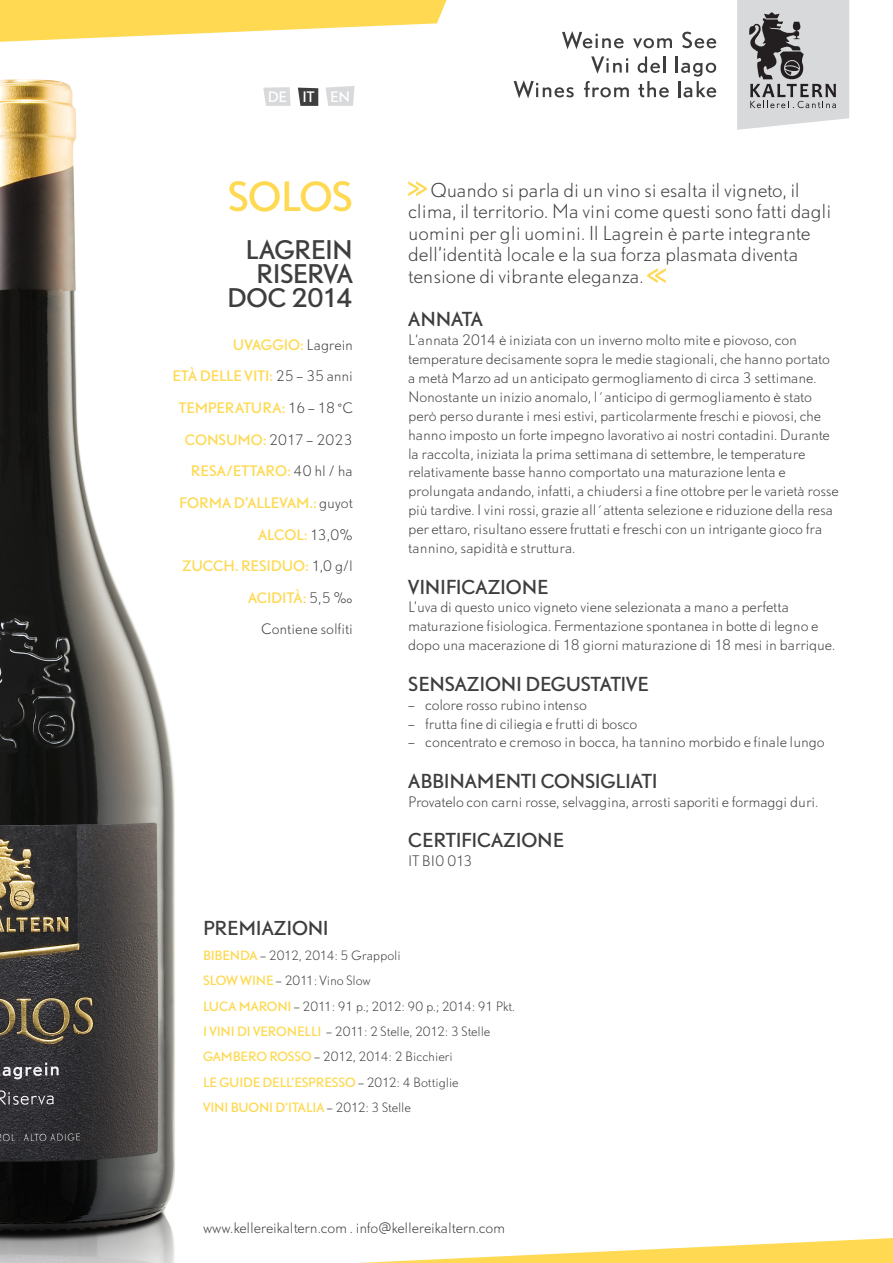
<style>
.page{position:relative;width:893px;height:1263px;background:#fff}
.page>*{position:absolute;margin:0;border:0;box-sizing:border-box;transform-origin:0 0}
.Lage{font:37.5px "DTL Nobel T";letter-spacing:-.02em;color:#fed951}
.Lage-2{font:24px/24px "DTL Nobel T";letter-spacing:-.03em;color:#3e3e3f;text-align:center}
.INTRO{font:300 18px/21.6px "DTL Nobel T";letter-spacing:-.01em;color:#3e3e3f}
.Untertitel_Text{font:18px "DTL Nobel T";letter-spacing:-.01em;color:#3e3e3f}
.Text{font:300 13.5px/18.9px "DTL Nobel T";letter-spacing:-.01em;color:#3e3e3f}
.Kurzinfos{font:13.5px "DTL Nobel T";letter-spacing:-.005em;color:#fed951}
.Kurzinfos-2{font:300 13.5px "DTL Nobel T";letter-spacing:-.025em;color:#3e3e3f}
.Kurzinfos-3{font:300 13.5px "DTL Nobel T";letter-spacing:-.005em;color:#3e3e3f}
.t1{font:13.5px "DTL Nobel T";color:#fff}
.Text_Auszeichnungen{font:300 12px "DTL Nobel T";letter-spacing:-.025em;color:#3e3e3f}
.Text_Auszeichnungen-2{font:12px "DTL Nobel T";letter-spacing:-.01em;color:#fed951}
.Text_Auszeichnungen-3{font:300 12px "DTL Nobel T";letter-spacing:-.07em;color:#3e3e3f}
.s1{font-weight:300;color:#3e3e3f}
.s2{font-weight:400;color:#fed951}
</style>
<div class="page">
<svg style="left:0;top:0;width:447px;height:42px"></svg>
<svg style="left:359px;top:1238px;width:534px;height:25px"></svg>
<svg style="left:263px;top:87px;width:28px;height:19px"></svg>
<svg style="left:298px;top:88px;width:20px;height:18px"></svg>
<svg style="left:325px;top:86px;width:30px;height:20px"></svg>
<svg style="left:562px;top:31px;width:62px;height:18px"></svg>
<svg style="left:633px;top:38px;width:39px;height:11px"></svg>
<svg style="left:682px;top:32px;width:34px;height:16px"></svg>
<svg style="left:591px;top:56px;width:37px;height:18px"></svg>
<svg style="left:638px;top:56px;width:27px;height:17px"></svg>
<svg style="left:514px;top:80px;width:60px;height:18px"></svg>
<svg style="left:584px;top:81px;width:45px;height:16px"></svg>
<svg style="left:638px;top:81px;width:31px;height:16px"></svg>
<svg style="left:676px;top:56px;width:40px;height:41px"></svg>
<svg style="left:737px;top:0;width:112px;height:130px;background:#babbbc"></svg>
<img style="left:0;top:79px;width:175px;height:1184px">
<svg style="left:408px;top:181px;width:19px;height:15px"></svg>
<svg style="left:647px;top:268px;width:19px;height:15px"></svg>
<p class="t1" style="left:268px;top:87px;width:84px">DE IT EN</p>
<p class="Lage" style="left:228px;top:170px;width:127px">SOLOS</p>
<p class="Lage-2" style="left:245px;top:237px;width:109px">LAGREIN<br>RISERVA</p>
<p class="Lage-2" style="left:227px;top:285px;width:127px">DOC 2014</p>
<p class="Kurzinfos" style="left:233px;top:335px;width:122px">UVAGGIO: <span class="s1">Lagrein</span></p>
<p class="Kurzinfos" style="left:173px;top:367px;width:182px">ETÀ DELLE VITI: <span class="s1">25 – 35 anni</span></p>
<p class="Kurzinfos" style="left:179px;top:398px;width:175px">TEMPERATURA: <span class="s1">16 – 18 °C</span></p>
<p class="Kurzinfos-2" style="left:185px;top:431px;width:170px"><span class="s2">CONSUMO:</span> 2017 – 2023</p>
<p class="Kurzinfos" style="left:191px;top:462px;width:163px">RESA/ETTARO: <span class="s1">40 hl / ha</span></p>
<p class="Kurzinfos" style="left:179px;top:493px;width:175px">FORMA D’ALLEVAM.: <span class="s1">guyot</span></p>
<p class="Kurzinfos" style="left:258px;top:525px;width:96px">ALCOL: <span class="s1">13,0%</span></p>
<p class="Kurzinfos" style="left:182px;top:557px;width:172px">ZUCCH. RESIDUO: <span class="s1">1,0 g/l</span></p>
<p class="Kurzinfos" style="left:248px;top:588px;width:106px">ACIDITÀ: <span class="s1">5,5 ‰</span></p>
<p class="Kurzinfos-3" style="left:261px;top:620px;width:93px">Contiene solfiti</p>
<p class="INTRO" style="left:408px;top:179px;width:425px;text-indent:22px">Quando si parla di un vino si esalta il vigneto, il clima, il territorio. Ma vini come questi sono fatti dagli uomini per gli uomini. Il Lagrein è parte integrante dell’identità locale e la sua forza plasmata diventa tensione di vibrante eleganza.</p>
<p class="Untertitel_Text" style="left:408px;top:307px;width:76px">ANNATA</p>
<p class="Text" style="left:408px;top:330px;width:432px">L‘annata 2014 è iniziata con un inverno molto mite e piovoso, con temperature decisamente sopra le medie stagionali, che hanno portato a metà Marzo ad un anticipato germogliamento di circa 3 settimane.<br>Nonostante un inizio anomalo, l´anticipo di germogliamento è stato però perso durante i mesi estivi, particolarmente freschi e piovosi, che hanno imposto un forte impegno lavorativo ai nostri contadini. Durante la raccolta, iniziata la prima settimana di settembre, le temperature relativamente basse hanno comportato una maturazione lenta e prolungata andando, infatti, a chiudersi a fine ottobre per le varietà rosse più tardive. I vini rossi, grazie all´attenta selezione e riduzione della resa per ettaro, risultano essere fruttati e freschi con un intrigante gioco fra tannino, sapidità e struttura.</p>
<p class="Untertitel_Text" style="left:408px;top:574px;width:142px">VINIFICAZIONE</p>
<p class="Text" style="left:408px;top:598px;width:428px">L’uva di questo unico vigneto viene selezionata a mano a perfetta maturazione fisiologica. Fermentazione spontanea in botte di legno e dopo una macerazione di 18 giorni maturazione di 18 mesi in barrique.</p>
<p class="Untertitel_Text" style="left:408px;top:671px;width:242px">SENSAZIONI DEGUSTATIVE</p>
<p class="Text" style="left:408px;top:695px;width:180px">– colore rosso rubino intenso</p>
<p class="Text" style="left:408px;top:714px;width:230px">– frutta fine di ciliegia e frutti di bosco</p>
<p class="Text" style="left:408px;top:733px;width:418px">– concentrato e cremoso in bocca, ha tannino morbido e finale lungo</p>
<p class="Untertitel_Text" style="left:408px;top:769px;width:251px">ABBINAMENTI CONSIGLIATI</p>
<p class="Text" style="left:408px;top:792px;width:411px">Provatelo con carni rosse, selvaggina, arrosti saporiti e formaggi duri.</p>
<p class="Untertitel_Text" style="left:408px;top:828px;width:157px">CERTIFICAZIONE</p>
<p class="Text" style="left:408px;top:851px;width:66px">IT BI0 013</p>
<p class="Untertitel_Text" style="left:203px;top:915px;width:127px">PREMIAZIONI</p>
<p class="Text_Auszeichnungen" style="left:203px;top:948px;width:199px"><span class="s2">BIBENDA</span> – 2012, 2014: 5 Grappoli</p>
<p class="Text_Auszeichnungen" style="left:203px;top:973px;width:169px"><span class="s2">SLOW WINE</span> – 2011: Vino Slow</p>
<p class="Text_Auszeichnungen-3" style="left:203px;top:998px;width:313px"><span class="s2">LUCA MARONI</span> – 2011: 91 p.; 2012: 90 p.; 2014: 91 Pkt.</p>
<p class="Text_Auszeichnungen" style="left:203px;top:1024px;width:289px"><span class="s2">I VINI DI VERONELLI</span> – 2011: 2 Stelle, 2012: 3 Stelle</p>
<p class="Text_Auszeichnungen" style="left:203px;top:1049px;width:251px"><span class="s2">GAMBERO ROSSO</span> – 2012, 2014: 2 Bicchieri</p>
<p class="Text_Auszeichnungen-2" style="left:203px;top:1074px;width:257px">LE GUIDE DELL’ESPRESSO <span class="s1">– 2012: 4 Bottiglie</span></p>
<p class="Text_Auszeichnungen-2" style="left:203px;top:1099px;width:209px">VINI BUONI D’ITALIA <span class="s1">– 2012: 3 Stelle</span></p>
<p class="Text" style="left:203px;top:1218px;width:304px">www.kellereikaltern.com . info@kellereikaltern.com</p>
</div>
